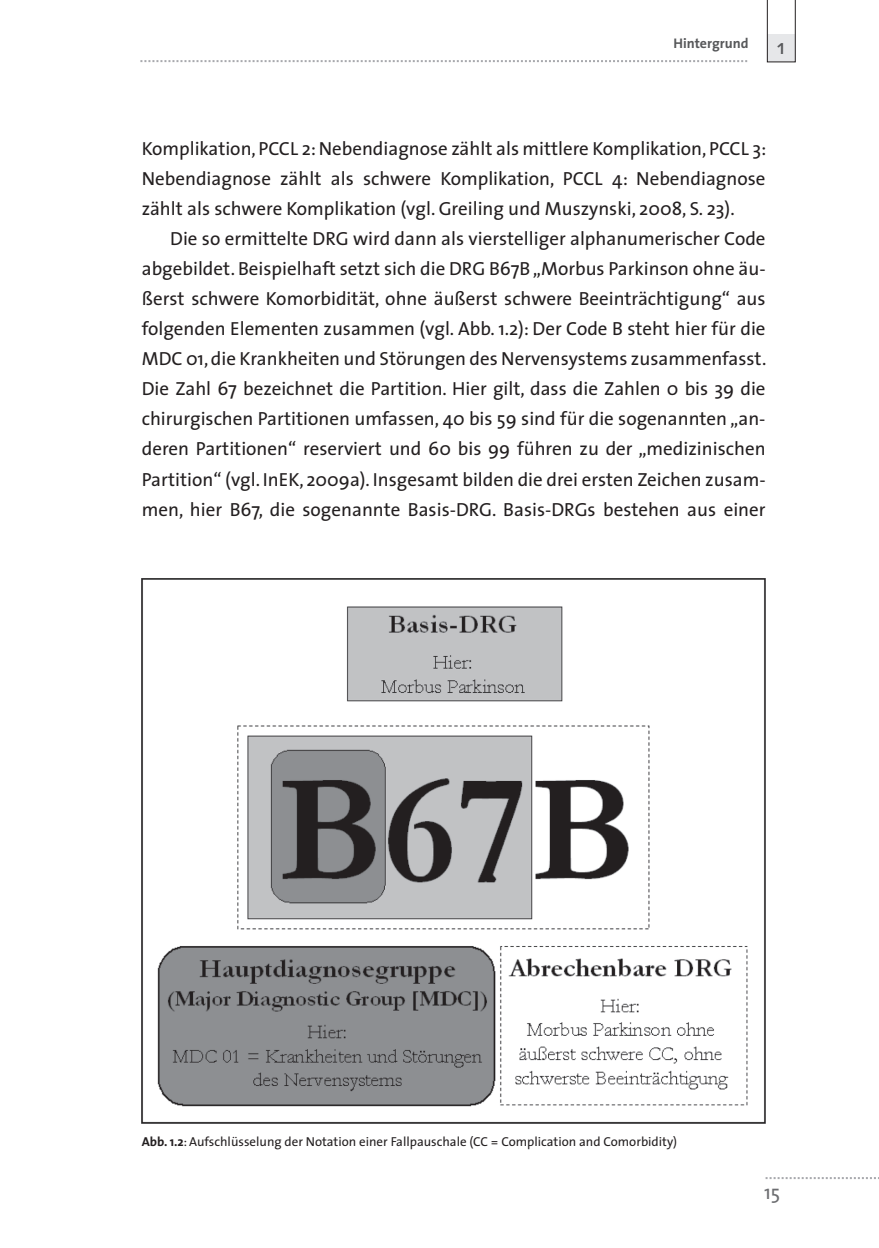
<style>
.page{position:relative;width:879px;height:1248px;background:#fff}
.page>*{position:absolute;margin:0;border:0;box-sizing:border-box;transform-origin:0 0}
.t1{font:20px "The Sans";color:#6c6d70}
.t2{font:19px/30px "The Sans";color:#231f20;text-align:justify}
.t3{font:700 16px "Syntax";color:#57585a}
.t4{font:700 14px "The Sans";color:#57585a}
.t5{font:13px "The Sans";color:#231f20}
.s1{font-weight:700}
</style>
<div class="page">
<svg style="left:767px;top:0;width:28px;height:62px"></svg>
<svg style="left:140px;top:60px;width:607px;height:2px"></svg>
<svg style="left:765px;top:1177px;width:114px;height:1px"></svg>
<img style="left:142px;top:578px;width:623px;height:545px">
<p class="t4" style="left:673px;top:37px;width:77px">Hintergrund</p>
<p class="t3" style="left:777px;top:42px;width:10px">1</p>
<p class="t2" style="left:142px;top:135px;width:626px">Komplikation, PCCL 2: Nebendiagnose zählt als mittlere Komplikation, PCCL 3:<br>Nebendiagnose zählt als schwere Komplikation, PCCL 4: Nebendiagnose zählt als schwere Komplikation (vgl. Greiling und Muszynski, 2008, S. 23).</p>
<p class="t2" style="left:142px;top:225px;width:626px;text-indent:28px">Die so ermittelte DRG wird dann als vierstelliger alphanumerischer Code abgebildet. Beispielhaft setzt sich die DRG B67B „Morbus Parkinson ohne äu&shy;ßerst schwere Komorbidität, ohne äußerst schwere Beeinträchtigung“ aus folgenden Elementen zusammen (vgl. Abb. 1.2): Der Code B steht hier für die MDC 01, die Krankheiten und Störungen des Nervensystems zusammenfasst.<br>Die Zahl 67 bezeichnet die Partition. Hier gilt, dass die Zahlen 0 bis 39 die chirurgischen Partitionen umfassen, 40 bis 59 sind für die sogenannten „an&shy;deren Partitionen“ reserviert und 60 bis 99 führen zu der „medizinischen Partition“ (vgl. InEK, 2009a). Insgesamt bilden die drei ersten Zeichen zusam&shy;men, hier B67, die sogenannte Basis-DRG. Basis-DRGs bestehen aus einer</p>
<p class="t5" style="left:142px;top:1135px;width:537px"><span class="s1">Abb. 1.2</span>: Aufschlüsselung der Notation einer Fallpauschale (CC = Complication and Comorbidity)</p>
<p class="t1" style="left:764px;top:1184px;width:18px">15</p>
</div>
